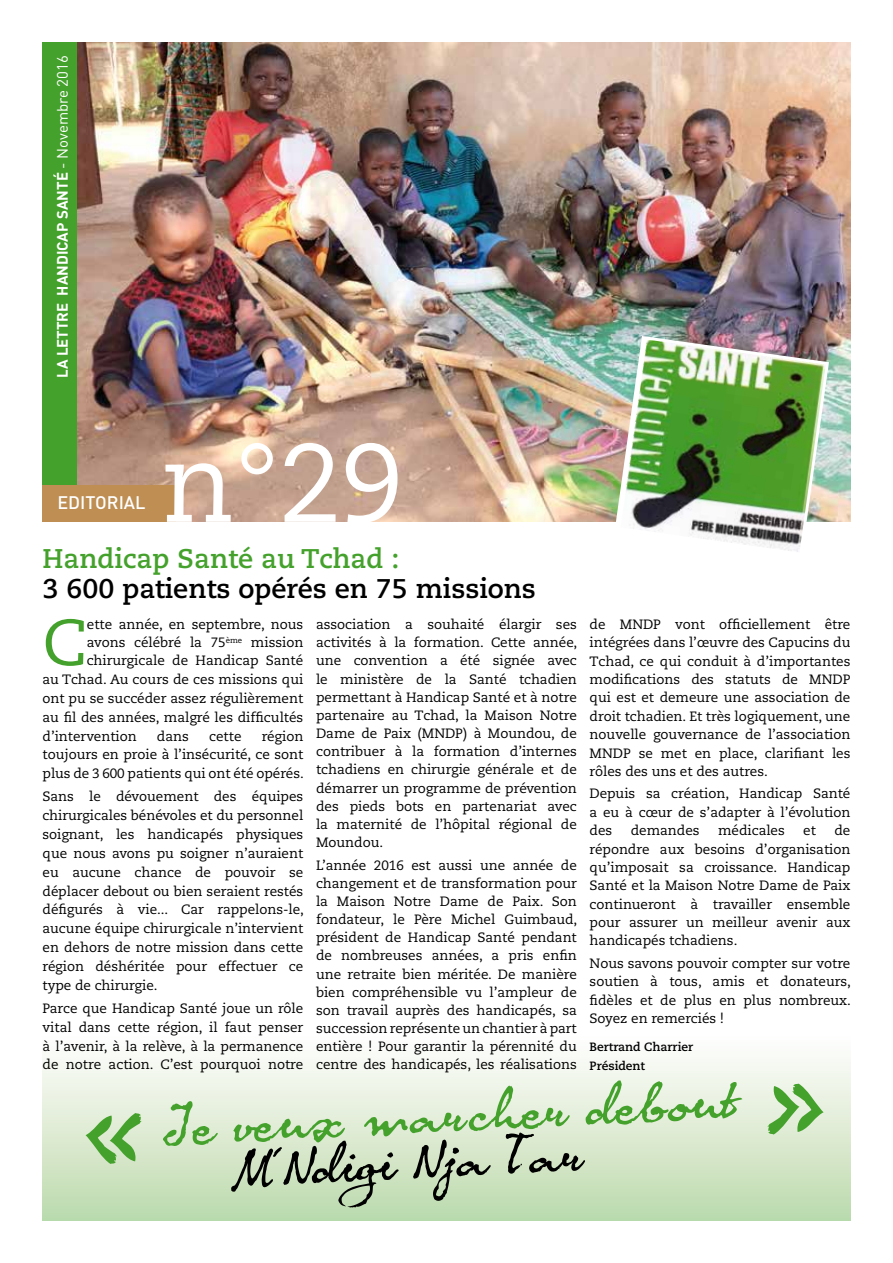
<style>
.page{position:relative;width:893px;height:1263px;background:#fff}
.page>*{position:absolute;margin:0;border:0;box-sizing:border-box;transform-origin:0 0}
.t1{font:115.65px "Blemished";color:#44a12b}
.t2{font:110.85px "Caecilia LT Std";color:#fff}
.t3{font:64.95px "Caecilia LT Std";color:#44a12b}
.t4{font:64.05px "Koma Latin";color:#44a12b}
.t5{font:61.5px "Koma Latin";color:#000}
.t6{font:700 27px "Caecilia LT Std";color:#000}
.t7{font:700 27px "Caecilia LT Std";color:#44a12b}
.t8{font:500 18px "DIN";color:#fff}
.t9{font:700 15px "DIN";color:#fff}
.t10{font:13.5px/18.1px "Caecilia LT Std";color:#000;text-align:justify}
.t11{font:700 12px/18.3px "Caecilia LT Std";color:#000}
.s1{font-weight:400}
.s2{font-family:"SF Zimmerman";font-size:52.8px}
</style>
<div class="page">
<div style="left:43px;top:1033px;width:807px;height:187px;background:linear-gradient(to bottom,#fff,#bddaad)"></div>
<img style="left:77px;top:43px;width:773px;height:478px">
<img style="left:614px;top:336px;width:215px;height:186px">
<img style="left:621px;top:340px;width:205px;height:212px">
<div style="left:43px;top:43px;width:34px;height:442px;background:#44a12b"></div>
<div style="left:43px;top:485px;width:133px;height:36px;background:#be8e53"></div>
<p class="t9" style="left:53px;top:378px;width:324px;rotate:-90deg">LA LETTRE HANDICAP SANTÉ <span class="s1">- Novembre 2016</span></p>
<h2 class="t2" style="left:161px;top:419px;width:243px">n°29</h2>
<h3 class="t7" style="left:43px;top:543px;width:359px">Handicap Santé au Tchad :</h3>
<h3 class="t6" style="left:43px;top:573px;width:495px">3 600 patients opérés en 75 missions</h3>
<h3 class="t8" style="left:57px;top:491px;width:90px">EDITORIAL</h3>
<p class="t10" style="left:316px;top:615px;width:263px">association a souhaité élargir ses activités à la formation. Cette année, une convention a été signée avec le ministère de la Santé tchadien permettant à Handicap Santé et à notre partenaire au Tchad, la Maison Notre Dame de Paix (MNDP) à Moundou, de contribuer à la formation d’internes tchadiens en chirurgie générale et de démarrer un programme de prévention des pieds bots en partenariat avec la maternité de l’hôpital régional de Moundou.</p>
<p class="t10" style="left:316px;top:856px;width:263px">L’année 2016 est aussi une année de changement et de transformation pour la Maison Notre Dame de Paix. Son fondateur, le Père Michel Guimbaud, président de Handicap Santé pendant de nombreuses années, a pris enfin une retraite bien méritée. De manière bien compréhensible vu l’ampleur de son travail auprès des handicapés, sa succession représente un chantier à part entière ! Pour garantir la pérennité du centre des handicapés, les réalisations</p>
<h3 class="t3" style="left:43px;top:605px;width:46px">C</h3>
<p class="t10" style="left:87px;top:616px;width:218px">ette année, en septembre, nous</p>
<p class="t10" style="left:590px;top:615px;width:262px">de MNDP vont officiellement être intégrées dans l’œuvre des Capucins du Tchad, ce qui conduit à d’importantes modifications des statuts de MNDP qui est et demeure une association de droit tchadien. Et très logiquement, une nouvelle gouvernance de l’association MNDP se met en place, clarifiant les rôles des uns et des autres.</p>
<p class="t10" style="left:590px;top:785px;width:262px">Depuis sa création, Handicap Santé a eu à cœur de s’adapter à l’évolution des</p>
<p class="t10" style="left:87px;top:634px;width:218px">avons célébré la 75<sup>ème</sup> mission</p>
<p class="t10" style="left:87px;top:652px;width:218px">chirurgicale de Handicap Santé</p>
<p class="t10" style="left:43px;top:670px;width:262px">au Tchad. Au cours de ces missions qui</p>
<p class="t10" style="left:43px;top:689px;width:262px">ont pu se succéder assez régulièrement</p>
<p class="t10" style="left:43px;top:708px;width:262px">au fil des années, malgré les difficultés</p>
<p class="t10" style="left:43px;top:727px;width:96px">d’intervention</p>
<p class="t10" style="left:157px;top:727px;width:33px">dans</p>
<p class="t10" style="left:209px;top:727px;width:34px">cette</p>
<p class="t10" style="left:43px;top:727px;width:263px;line-height:18.9px;text-indent:219px">région toujours en proie à l’insécurité, ce sont plus de 3 600 patients qui ont été opérés.</p>
<p class="t10" style="left:43px;top:787px;width:263px;line-height:18.9px">Sans le dévouement des équipes chirurgicales bénévoles et du personnel soignant, les handicapés physiques que nous avons pu soigner n’auraient eu aucune chance de pouvoir se déplacer debout ou bien seraient restés défigurés à vie... Car rappelons-le, aucune équipe chirurgicale n’intervient en dehors de notre mission dans cette région déshéritée pour effectuer ce type de chirurgie.</p>
<p class="t10" style="left:43px;top:999px;width:262px;line-height:18.9px">Parce que Handicap Santé joue un rôle vital dans cette région, il faut penser à l’avenir, à la relève, à la permanence de notre action. C’est pourquoi notre</p>
<p class="t10" style="left:631px;top:822px;width:70px">demandes</p>
<p class="t10" style="left:718px;top:822px;width:68px">médicales</p>
<p class="t10" style="left:803px;top:822px;width:14px">et</p>
<p class="t10" style="left:590px;top:821px;width:262px;text-indent:245px">de répondre aux besoins d’organisation qu’imposait sa croissance. Handicap Santé et la Maison Notre Dame de Paix continueront à travailler ensemble pour assurer un meilleur avenir aux handicapés tchadiens.</p>
<p class="t10" style="left:590px;top:954px;width:263px">Nous savons pouvoir compter sur votre soutien à tous, amis et donateurs, fidèles et de plus en plus nombreux.<br>Soyez en remerciés !</p>
<p class="t11" style="left:590px;top:1038px;width:105px">Bertrand Charrier<br>Président</p>
<h3 class="t4" style="left:159px;top:1087px;width:581px;rotate:-3deg">Je veux marcher debout</h3>
<h1 class="t1" style="left:766px;top:1023px;width:70px">»</h1>
<h1 class="t1" style="left:84px;top:1052px;width:69px">«</h1>
<h3 class="t5" style="left:230px;top:1130px;width:353px;rotate:-3deg">M<span class="s2">’</span>Ndigi Nja Tar</h3>
</div>
